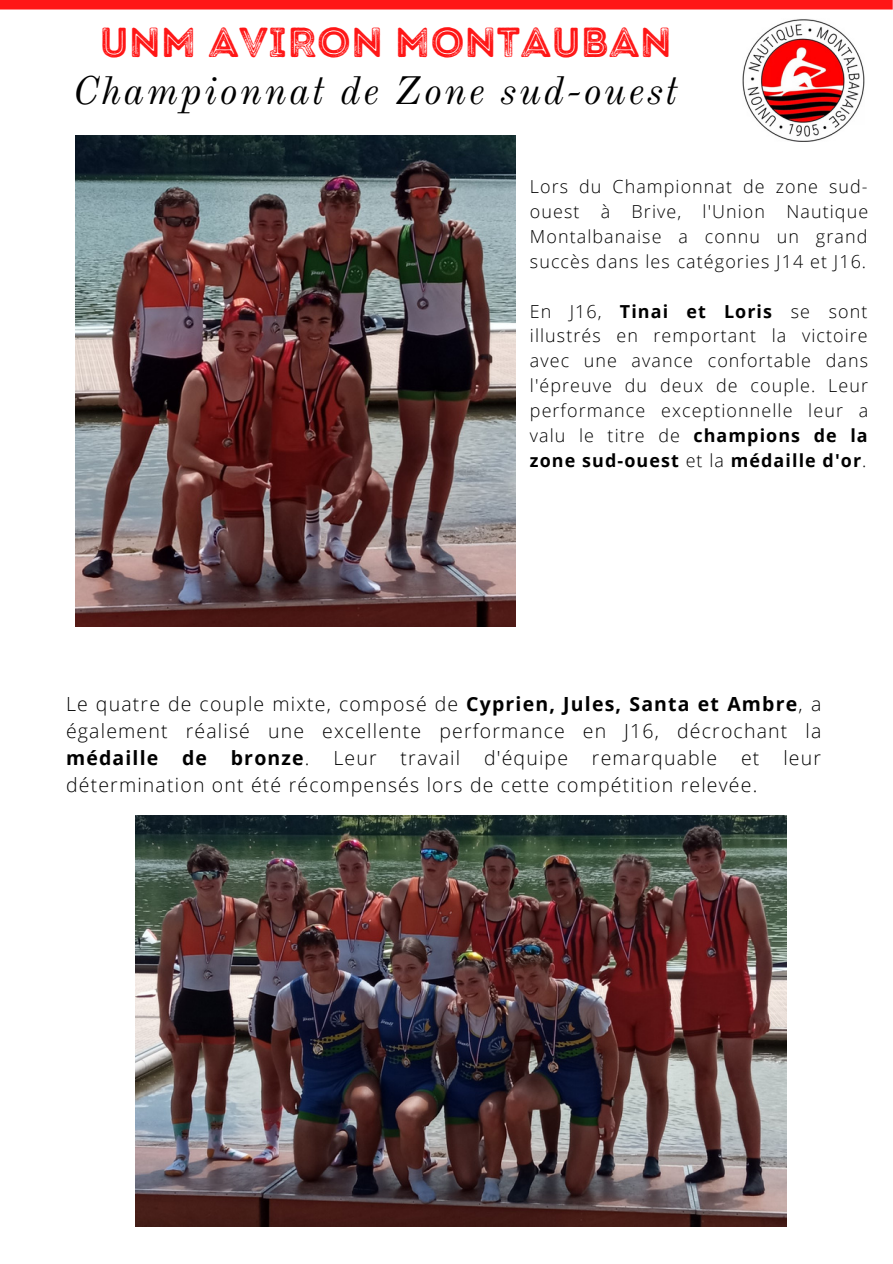
<style>
.page{position:relative;width:893px;height:1264px;background:#fff}
.page>*{position:absolute;margin:0;border:0;box-sizing:border-box;transform-origin:0 0}
.t1{font:42px "Intro Rust G Base 2 Line";letter-spacing:.01em;color:#ff1616}
.t2{font:italic 39px "Old Standard";letter-spacing:.06em;color:#000}
.t3{font:300 19.5px/27px "Open Sans";letter-spacing:.06em;color:#000;text-align:justify}
.t4{font:300 18px/24.9px "Open Sans";letter-spacing:.06em;color:#000;text-align:justify}
.s1{font-weight:700}
</style>
<div class="page">
<svg style="left:0;top:0;width:892px;height:10px;background:#ff2121"></svg>
<img style="left:742px;top:19px;width:122px;height:122px">
<img style="left:76px;top:136px;width:439px;height:490px">
<img style="left:135px;top:815px;width:651px;height:411px">
<p class="t1" style="left:100px;top:17px;width:573px">UNM AVIRON MONTAUBAN</p>
<p class="t2" style="left:73px;top:66px;width:606px">Championnat de Zone sud-ouest</p>
<p class="t4" style="left:530px;top:174px;width:340px">Lors du Championnat de zone sud&shy;ouest à Brive, l'Union Nautique Montalbanaise a connu un grand succès dans les catégories J14 et J16.</p>
<p class="t4" style="left:530px;top:298px;width:340px">En J16, <span class="s1">Tinai et Loris</span> se sont illustrés en remportant la victoire avec une avance confortable dans l'épreuve du deux de couple. Leur performance exceptionnelle leur a valu le titre de <span class="s1">champions de la zone sud-ouest</span> et la <span class="s1">médaille d'or</span>.</p>
<p class="t3" style="left:66px;top:689px;width:756px">Le quatre de couple mixte, composé de <span class="s1">Cyprien, Jules, Santa et Ambre</span>, a également réalisé une excellente performance en J16, décrochant la <span class="s1">médaille de bronze</span>. Leur travail d'équipe remarquable et leur détermination ont été récompensés lors de cette compétition relevée.</p>
</div>
